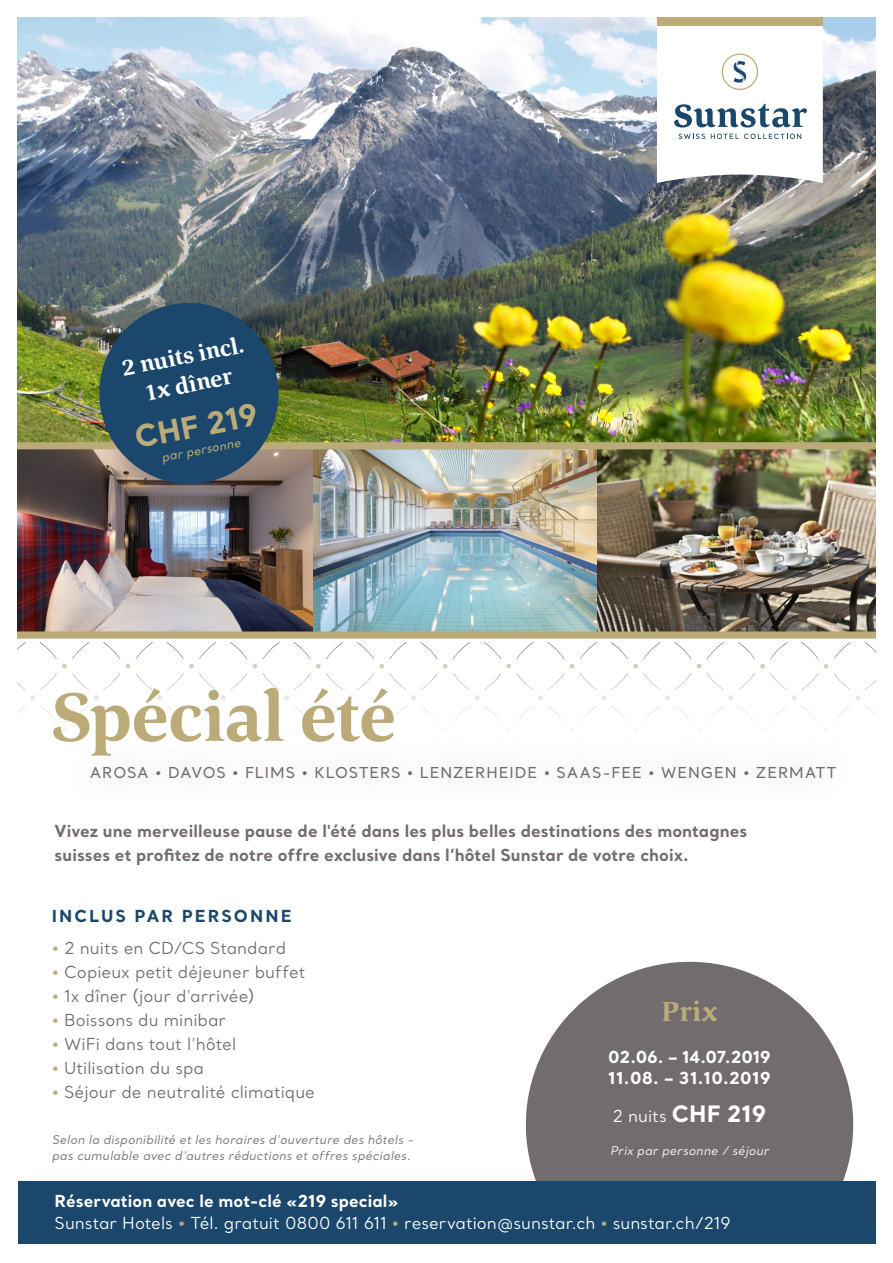
<style>
.page{position:relative;width:893px;height:1263px;background:#fff}
.page>*{position:absolute;margin:0;border:0;box-sizing:border-box;transform-origin:0 0}
.t1{font:700 70.95px "Corda";letter-spacing:-.01em;color:#bbab79}
.t2{font:700 30px "Santral";color:#bbab79}
.t3{font:700 28.5px "Corda";color:#bbab79}
.t4{font:700 23.55px/28.7px "Corda";color:#fff;text-align:center}
.t5{font:16.5px "Santral";color:#736c6e}
.t6{font:700 16.5px/24px "Santral";letter-spacing:.005em;color:#736c6e}
.t7{font:16.5px/22.5px "Santral";color:#fff}
.t8{font:700 16.5px/21px "Santral";letter-spacing:.01em;color:#fff}
.t9{font:700 16.5px "Santral";letter-spacing:.12em;color:#1a476b}
.t10{font:500 15px "Santral";letter-spacing:.055em;color:#736c6e}
.t11{font:italic 12px/16.5px "Santral";letter-spacing:.015em;color:#736c6e}
.t12{font:italic 12px "Santral";letter-spacing:.02em;color:#fff}
.t13{font:italic 500 12px "Santral";color:#bbab79}
.s1{font-weight:400}
.s2{color:#bbab79}
.s3{font-weight:700;font-size:22.5px}
.s4{font-weight:700}
</style>
<div class="page">
<img style="left:17px;top:17px;width:859px;height:425px">
<svg style="left:526px;top:962px;width:327px;height:219px;fill:#736c6e"></svg>
<div style="left:17px;top:1181px;width:859px;height:64px;background:#1a476b"></div>
<img style="left:17px;top:449px;width:297px;height:182px">
<div style="left:657px;top:17px;width:166px;height:8px;background:#bbab79"></div>
<svg style="left:657px;top:25px;width:166px;height:158px"></svg>
<img style="left:596px;top:449px;width:280px;height:182px">
<img style="left:314px;top:449px;width:282px;height:182px">
<div style="left:17px;top:442px;width:859px;height:7px;background:#bbab79"></div>
<img style="left:91px;top:295px;width:195px;height:197px">
<svg style="left:834px;top:706px;width:17px;height:16px"></svg>
<svg style="left:865px;top:706px;width:11px;height:9px"></svg>
<svg style="left:697px;top:664px;width:4px;height:4px"></svg>
<svg style="left:17px;top:642px;width:103px;height:58px"></svg>
<svg style="left:17px;top:706px;width:103px;height:24px"></svg>
<svg style="left:126px;top:664px;width:4px;height:4px"></svg>
<svg style="left:707px;top:642px;width:111px;height:58px"></svg>
<svg style="left:707px;top:706px;width:111px;height:24px"></svg>
<svg style="left:824px;top:664px;width:4px;height:4px"></svg>
<svg style="left:834px;top:642px;width:42px;height:17px"></svg>
<svg style="left:834px;top:673px;width:42px;height:27px"></svg>
<svg style="left:136px;top:642px;width:121px;height:58px"></svg>
<svg style="left:136px;top:706px;width:121px;height:24px"></svg>
<svg style="left:263px;top:642px;width:121px;height:58px"></svg>
<svg style="left:263px;top:706px;width:121px;height:24px"></svg>
<svg style="left:390px;top:642px;width:174px;height:58px"></svg>
<svg style="left:390px;top:706px;width:174px;height:24px"></svg>
<svg style="left:570px;top:642px;width:121px;height:58px"></svg>
<svg style="left:570px;top:706px;width:121px;height:24px"></svg>
<div style="left:17px;top:631px;width:859px;height:8px;background:#bbab79"></div>
<h3 class="t4" style="left:119px;top:353px;width:125px;rotate:-11deg">2 nuits incl.<br>1x dîner</h3>
<h2 class="t2" style="left:131px;top:417px;width:126px;rotate:-11deg">CHF 219</h2>
<p class="t13" style="left:160px;top:450px;width:82px;rotate:-11deg">par personne</p>
<h1 class="t1" style="left:52px;top:670px;width:346px">Spécial été</h1>
<p class="t10" style="left:90px;top:762px;width:748px">AROSA <span class="s1">•</span> DAVOS <span class="s1">•</span> FLIMS <span class="s1">•</span> KLOSTERS <span class="s1">•</span> LENZERHEIDE <span class="s1">•</span> SAAS-FEE <span class="s1">•</span> WENGEN <span class="s1">•</span> ZERMATT</p>
<p class="t6" style="left:55px;top:819px;width:694px">Vivez une merveilleuse pause de l'été dans les plus belles destinations des montagnes suisses et profitez de notre offre exclusive dans l’hôtel Sunstar de votre choix.</p>
<p class="t9" style="left:52px;top:904px;width:241px">INCLUS PAR PERSONNE</p>
<p class="t5" style="left:52px;top:937px;width:236px"><span class="s2">•</span> 2 nuits en CD/CS Standard</p>
<p class="t5" style="left:52px;top:961px;width:255px"><span class="s2">•</span> Copieux petit déjeuner buffet</p>
<p class="t5" style="left:52px;top:985px;width:205px"><span class="s2">•</span> 1x dîner (jour d’arrivée)</p>
<p class="t5" style="left:52px;top:1009px;width:176px"><span class="s2">•</span> Boissons du minibar</p>
<p class="t5" style="left:52px;top:1033px;width:186px"><span class="s2">•</span> WiFi dans tout l’hôtel</p>
<p class="t5" style="left:52px;top:1057px;width:154px"><span class="s2">•</span> Utilisation du spa</p>
<p class="t5" style="left:52px;top:1081px;width:265px"><span class="s2">•</span> Séjour de neutralité climatique</p>
<h3 class="t3" style="left:661px;top:992px;width:58px">Prix</h3>
<p class="t8" style="left:608px;top:1046px;width:164px">02.06. – 14.07.2019<br>11.08. – 31.10.2019</p>
<p class="t7" style="left:612px;top:1105px;width:156px">2 nuits <span class="s3">CHF 219</span></p>
<p class="t12" style="left:610px;top:1143px;width:161px">Prix par personne / séjour</p>
<p class="t7" style="left:55px;top:1189px;width:678px"><span class="s4">Réservation avec le mot-clé «219 special»<br></span>Sunstar Hotels <span class="s2">•</span> Tél. gratuit 0800 611 611 <span class="s2">•</span> reservation@sunstar.ch <span class="s2">•</span> sunstar.ch/219</p>
<p class="t11" style="left:52px;top:1131px;width:363px">Selon la disponibilité et les horaires d'ouverture des hôtels - pas cumulable avec d’autres réductions et offres spéciales.</p>
</div>
